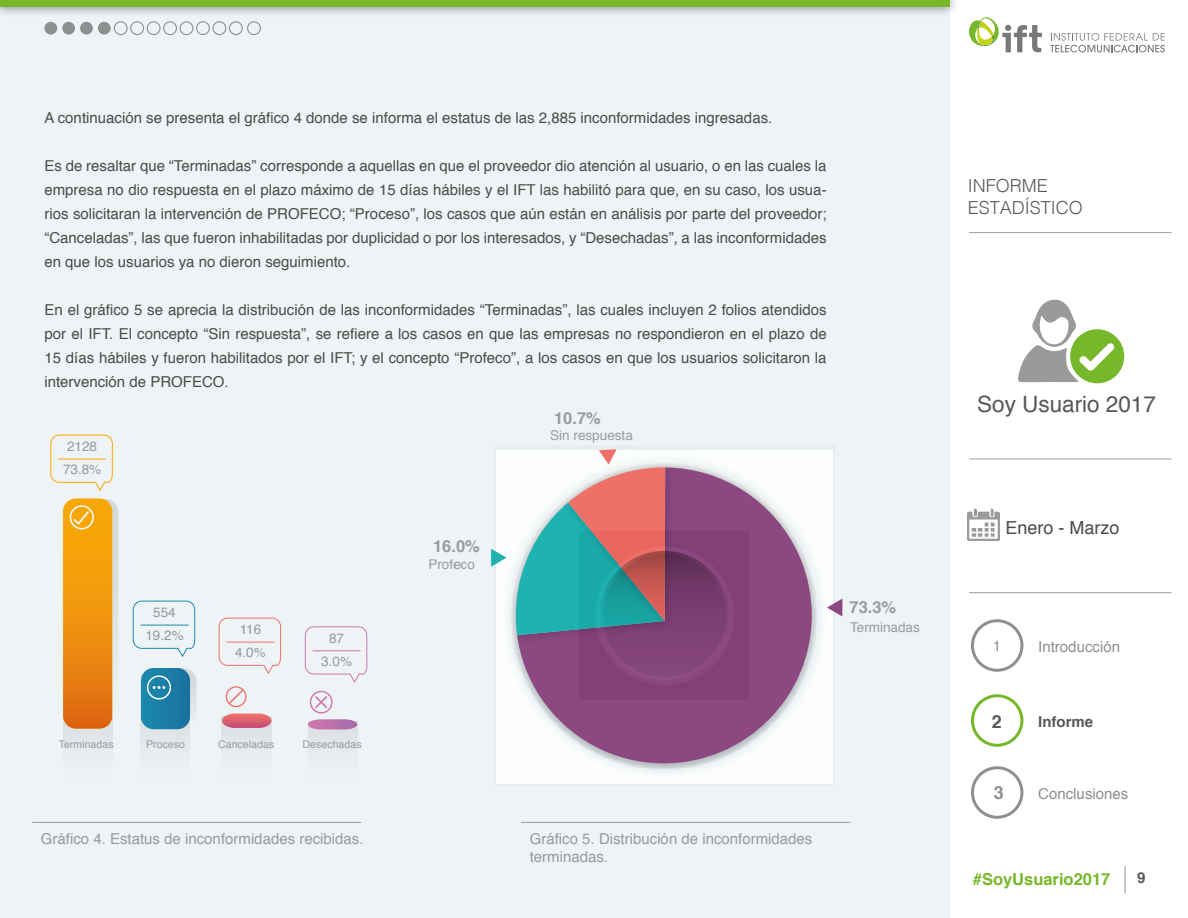
<style>
.page{position:relative;width:1188px;height:918px;background:#fff}
.page>*{position:absolute;margin:0;border:0;box-sizing:border-box;transform-origin:0 0}
.t1{font:22.5px "Helvetica";color:#575756}
.t2{font:300 18px/21.6px "Helvetica";color:#5a5a59}
.t3{font:18px "Helvetica";color:#4a4a49}
.t4{font:700 18px "Helvetica";color:#585856}
.t5{font:700 18px "Helvetica";color:#8c8e8f}
.t6{font:700 16.5px "Helvetica";color:#76b82a}
.t7{font:700 16.5px "Helvetica";color:#979c9f}
.t8{font:15px/24px "Helvetica";color:#4a4a49;text-align:justify}
.t9{font:15px/18px "Helvetica";color:#969a9d}
.t10{font:15px "Helvetica";color:#8c8e8f}
.t11{font:700 15px "Helvetica";color:#585856}
.t12{font:13.5px "Helvetica";color:#969a9d}
.t13{font:13.5px "Helvetica";color:#979c9f}
.t14{font:10.65px "Helvetica";color:#979c9f}
</style>
<div class="page">
<div style="left:0;top:0;width:950px;height:918px;background:#eef3f5"></div>
<div style="left:0;top:0;width:950px;height:7px;background:#76b82a"></div>
<div style="left:971px;top:619px;width:52px;height:53px;border:3px solid #8d9091;border-radius:50%"></div>
<div style="left:971px;top:694px;width:52px;height:53px;border:3px solid #76b82a;border-radius:50%"></div>
<div style="left:971px;top:766px;width:52px;height:53px;border:3px solid #8d9091;border-radius:50%"></div>
<svg style="left:1125px;top:866px;width:1px;height:27px"></svg>
<svg style="left:1050px;top:33px;width:115px;height:19px"></svg>
<svg style="left:969px;top:17px;width:73px;height:35px"></svg>
<hr style="left:969px;top:232px;width:203px;height:1px;background:#9d9d9c">
<hr style="left:969px;top:592px;width:203px;height:1px;background:#9d9d9c">
<hr style="left:969px;top:459px;width:203px;height:1px;background:#9d9d9c">
<img style="left:968px;top:509px;width:32px;height:32px">
<div style="left:1070px;top:329px;width:54px;height:54px;background:#76b82a;border-radius:50%"></div>
<svg style="left:1018px;top:300px;width:99px;height:82px"></svg>
<div style="left:44px;top:22px;width:13px;height:13px;background:#8d9090;border-radius:50%"></div>
<div style="left:114px;top:21px;width:14px;height:14px;border:1px solid #8d9090;border-radius:50%"></div>
<div style="left:130px;top:21px;width:14px;height:14px;border:1px solid #8d9090;border-radius:50%"></div>
<div style="left:147px;top:21px;width:14px;height:14px;border:1px solid #8d9090;border-radius:50%"></div>
<div style="left:163px;top:21px;width:14px;height:14px;border:1px solid #8d9090;border-radius:50%"></div>
<div style="left:180px;top:21px;width:13px;height:14px;border:1px solid #8d9090;border-radius:50%"></div>
<div style="left:196px;top:21px;width:14px;height:14px;border:1px solid #8d9090;border-radius:50%"></div>
<div style="left:212px;top:21px;width:14px;height:14px;border:1px solid #8d9090;border-radius:50%"></div>
<div style="left:229px;top:21px;width:14px;height:14px;border:1px solid #8d9090;border-radius:50%"></div>
<div style="left:62px;top:22px;width:13px;height:13px;background:#8d9090;border-radius:50%"></div>
<div style="left:80px;top:22px;width:13px;height:13px;background:#8d9090;border-radius:50%"></div>
<div style="left:98px;top:22px;width:13px;height:13px;background:#8d9090;border-radius:50%"></div>
<svg style="left:50px;top:434px;width:63px;height:57px"></svg>
<svg style="left:132px;top:600px;width:63px;height:57px"></svg>
<svg style="left:218px;top:617px;width:63px;height:57px"></svg>
<svg style="left:305px;top:626px;width:63px;height:57px"></svg>
<hr style="left:32px;top:822px;width:329px;height:1px;background:#9c9e9e">
<div style="left:63px;top:717px;width:49px;height:68px;background:#e8edef"></div>
<div style="left:141px;top:717px;width:49px;height:68px;background:#e8edef"></div>
<div style="left:308px;top:722px;width:49px;height:63px;background:#e8ecee"></div>
<div style="left:222px;top:717px;width:49px;height:68px;background:#e8edef"></div>
<svg style="left:222px;top:714px;width:49px;height:14px"></svg>
<img style="left:490px;top:450px;width:353px;height:334px">
<svg style="left:827px;top:599px;width:15px;height:17px"></svg>
<svg style="left:491px;top:549px;width:12px;height:18px"></svg>
<svg style="left:63px;top:498px;width:55px;height:231px;background:#ec9a2a"></svg>
<svg style="left:141px;top:668px;width:55px;height:61px;background:#4091b2"></svg>
<svg style="left:226px;top:686px;width:21px;height:21px"></svg>
<svg style="left:308px;top:691px;width:49px;height:38px"></svg>
<img style="left:504px;top:455px;width:321px;height:321px">
<svg style="left:517px;top:467px;width:295px;height:296px"></svg>
<img style="left:503px;top:490px;width:38px;height:158px">
<img style="left:665px;top:455px;width:13px;height:38px">
<svg style="left:516px;top:449px;width:149px;height:186px"></svg>
<img style="left:541px;top:493px;width:246px;height:245px">
<div style="left:247px;top:21px;width:14px;height:14px;border:1px solid #8d9090;border-radius:50%"></div>
<p class="t8" style="left:44px;top:106px;width:729px">A continuación se presenta el gráfico 4 donde se informa el estatus de las 2,885 inconformidades ingresadas.</p>
<p class="t8" style="left:44px;top:154px;width:784px">Es de resaltar que “Terminadas” corresponde a aquellas en que el proveedor dio atención al usuario, o en las cuales la empresa no dio respuesta en el plazo máximo de 15 días hábiles y el IFT las habilitó para que, en su caso, los usua&shy;rios solicitaran la intervención de PROFECO; “Proceso”, los casos que aún están en análisis por parte del proveedor; “Canceladas”, las que fueron inhabilitadas por duplicidad o por los interesados, y “Desechadas”, a las inconformidades en que los usuarios ya no dieron seguimiento.</p>
<p class="t8" style="left:44px;top:298px;width:784px">En el gráfico 5 se aprecia la distribución de las inconformidades “Terminadas”, las cuales incluyen 2 folios atendidos por el IFT. El concepto “Sin respuesta”, se refiere a los casos en que las empresas no respondieron en el plazo de 15 días hábiles y fueron habilitados por el IFT; y el concepto “Profeco”, a los casos en que los usuarios solicitaron la intervención de PROFECO.</p>
<p class="t12" style="left:67px;top:436px;width:32px">2128</p>
<p class="t12" style="left:63px;top:459px;width:40px">73.8%</p>
<p class="t7" style="left:554px;top:405px;width:48px">10.7%</p>
<p class="t13" style="left:550px;top:425px;width:84px">Sin respuesta</p>
<p class="t12" style="left:153px;top:602px;width:24px">554</p>
<p class="t12" style="left:145px;top:625px;width:40px">19.2%</p>
<p class="t12" style="left:240px;top:619px;width:23px">116</p>
<p class="t12" style="left:235px;top:642px;width:32px">4.0%</p>
<p class="t12" style="left:329px;top:627px;width:17px">87</p>
<p class="t12" style="left:321px;top:651px;width:32px">3.0%</p>
<p class="t7" style="left:433px;top:533px;width:48px">16.0%</p>
<p class="t13" style="left:428px;top:554px;width:48px">Profeco</p>
<p class="t7" style="left:850px;top:594px;width:48px">73.3%</p>
<p class="t13" style="left:850px;top:617px;width:71px">Terminadas</p>
<p class="t14" style="left:59px;top:736px;width:56px">Terminadas</p>
<p class="t14" style="left:146px;top:736px;width:40px">Proceso</p>
<p class="t14" style="left:218px;top:736px;width:58px">Canceladas</p>
<p class="t14" style="left:303px;top:736px;width:61px">Desechadas</p>
<p class="t9" style="left:41px;top:831px;width:324px">Gráfico 4. Estatus de inconformidades recibidas.</p>
<p class="t9" style="left:530px;top:831px;width:284px">Gráfico 5. Distribución de inconformidades terminadas.</p>
<p class="t2" style="left:968px;top:174px;width:117px">INFORME<br>ESTADÍSTICO</p>
<h1 class="t1" style="left:977px;top:386px;width:180px">Soy Usuario 2017</h1>
<p class="t3" style="left:1005px;top:513px;width:116px">Enero - Marzo</p>
<p class="t10" style="left:993px;top:634px;width:10px">1</p>
<p class="t10" style="left:1038px;top:636px;width:83px">Introducción</p>
<p class="t4" style="left:992px;top:707px;width:12px">2</p>
<p class="t5" style="left:994px;top:779px;width:12px">3</p>
<p class="t11" style="left:1038px;top:710px;width:57px">Informe</p>
<p class="t10" style="left:1038px;top:782px;width:92px">Conclusiones</p>
<p class="t6" style="left:973px;top:866px;width:139px">#SoyUsuario2017</p>
<p class="t11" style="left:1137px;top:866px;width:10px">9</p>
</div>
